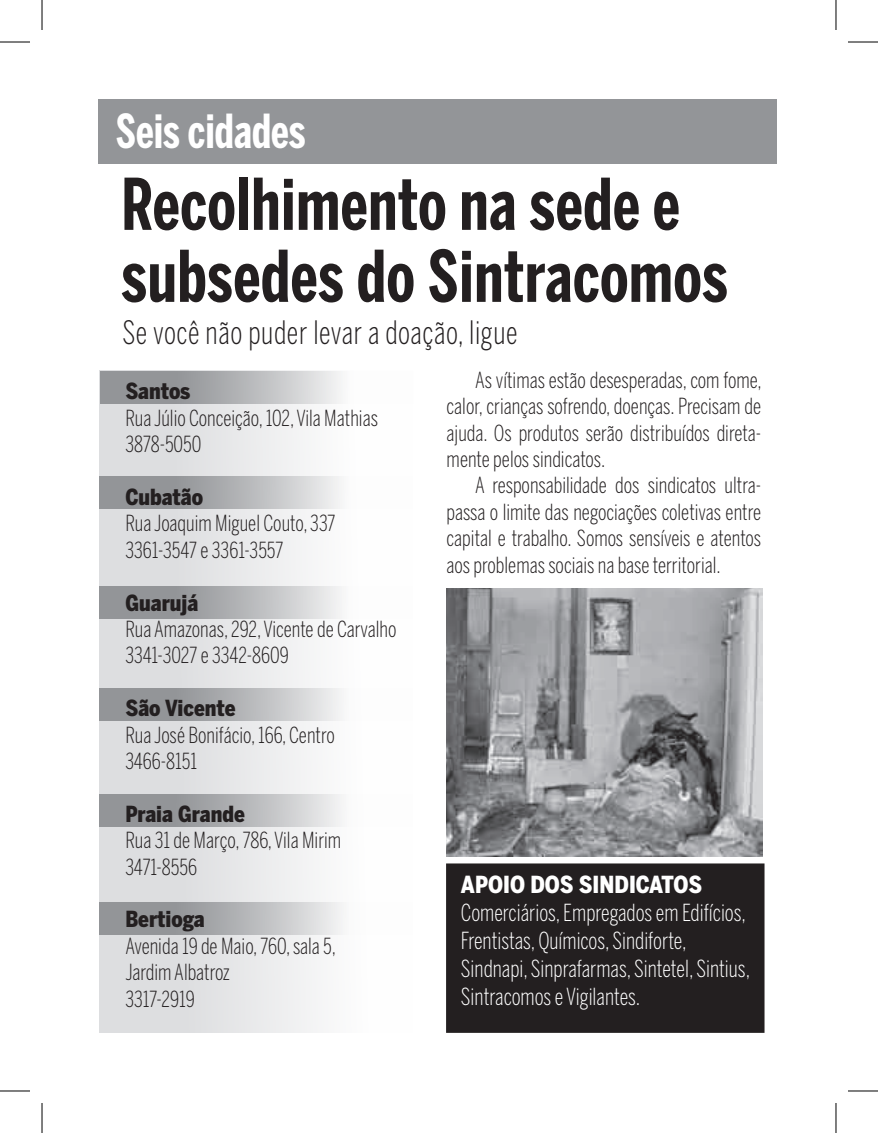
<style>
.page{position:relative;width:878px;height:1133px;background:#fff}
.page>*{position:absolute;margin:0;border:0;box-sizing:border-box;transform-origin:0 0}
.t1{font:700 70.6px/72px "Benton Sans Comp";letter-spacing:.01em;color:#231f20;scale:.92 1}
.t2{font:700 46.6px "Benton Sans Comp";color:#fff;scale:.92 1}
.t3{font:300 32px "Benton Sans Comp";letter-spacing:.02em;color:#231f20;scale:.95 1}
.t4{font:300 23.4px/28px "Benton Sans Comp";color:#fff}
.t5{font:900 23.4px "Benton Sans Cond";color:#fff}
.t6{font:300 22px/26.4px "Benton Sans Comp";color:#231f20}
.t7{font:900 22px "Benton Sans Cond";color:#231f20}
</style>
<div class="page">
<div style="left:100px;top:371px;width:313px;height:662px;background:linear-gradient(to right,#d6d7da,#fff)"></div>
<div style="left:99px;top:99px;width:678px;height:64px;background:#939598"></div>
<svg style="left:100px;top:371px;width:313px;height:33px"></svg>
<svg style="left:99px;top:476px;width:313px;height:33px"></svg>
<svg style="left:99px;top:586px;width:313px;height:33px"></svg>
<svg style="left:99px;top:688px;width:313px;height:33px"></svg>
<svg style="left:99px;top:794px;width:313px;height:33px"></svg>
<svg style="left:99px;top:902px;width:313px;height:32px"></svg>
<div style="left:447px;top:864px;width:316px;height:168px;background:#231f20"></div>
<div style="left:446px;top:863px;width:318px;height:170px;border:2px solid #231f20"></div>
<img style="left:447px;top:589px;width:315px;height:267px">
<hr style="left:0;top:42px;width:30px;height:1px;background:#000">
<hr style="left:848px;top:42px;width:30px;height:1px;background:#000">
<hr style="left:0;top:1090px;width:30px;height:1px;background:#000">
<hr style="left:848px;top:1090px;width:30px;height:1px;background:#000">
<hr style="left:42px;top:0;width:1px;height:30px;background:#000">
<hr style="left:42px;top:1103px;width:1px;height:30px;background:#000">
<hr style="left:835px;top:0;width:1px;height:30px;background:#000">
<hr style="left:835px;top:1103px;width:1px;height:30px;background:#000">
<h2 class="t2" style="left:116px;top:104px;width:208px">Seis cidades</h2>
<h1 class="t1" style="left:121px;top:168px;width:661px">Recolhimento na sede e subsedes do Sintracomos</h1>
<h3 class="t3" style="left:122px;top:314px;width:418px">Se você não puder levar a doação, ligue</h3>
<p class="t7" style="left:125px;top:378px;width:67px">Santos</p>
<p class="t6" style="left:125px;top:404px;width:254px">Rua Júlio Conceição, 102, Vila Mathias<br>3878-5050</p>
<p class="t7" style="left:125px;top:484px;width:79px">Cubatão</p>
<p class="t6" style="left:125px;top:510px;width:212px">Rua Joaquim Miguel Couto, 337<br>3361-3547 e 3361-3557</p>
<p class="t7" style="left:125px;top:589px;width:74px">Guarujá</p>
<p class="t6" style="left:125px;top:616px;width:272px">Rua Amazonas, 292, Vicente de Carvalho<br>3341-3027 e 3342-8609</p>
<p class="t7" style="left:125px;top:695px;width:112px">São Vicente</p>
<p class="t6" style="left:125px;top:721px;width:211px">Rua José Bonifácio, 166, Centro<br>3466-8151</p>
<p class="t7" style="left:125px;top:801px;width:121px">Praia Grande</p>
<p class="t6" style="left:125px;top:827px;width:217px">Rua 31 de Março, 786, Vila Mirim<br>3471-8556</p>
<p class="t7" style="left:125px;top:906px;width:81px">Bertioga</p>
<p class="t6" style="left:125px;top:932px;width:212px">Avenida 19 de Maio, 760, sala 5,<br>Jardim Albatroz<br>3317-2919</p>
<p class="t6" style="left:447px;top:367px;width:317px;text-align:justify;text-indent:28px">As vítimas estão desesperadas, com fome, calor, crianças sofrendo, doenças. Precisam de ajuda. Os produtos serão distribuídos direta&shy;mente pelos sindicatos.</p>
<p class="t6" style="left:447px;top:472px;width:316px;text-align:justify;text-indent:28px">A responsabilidade dos sindicatos ultra&shy;passa o limite das negociações coletivas entre capital e trabalho. Somos sensíveis e atentos aos problemas sociais na base territorial.</p>
<p class="t5" style="left:461px;top:871px;width:240px">Apoio dos sindicatos</p>
<p class="t4" style="left:461px;top:899px;width:291px">Comerciários, Empregados em Edifícios, Frentistas, Químicos, Sindiforte, Sindnapi, Sinprafarmas, Sintetel, Sintius, Sintracomos e Vigilantes.</p>
</div>
